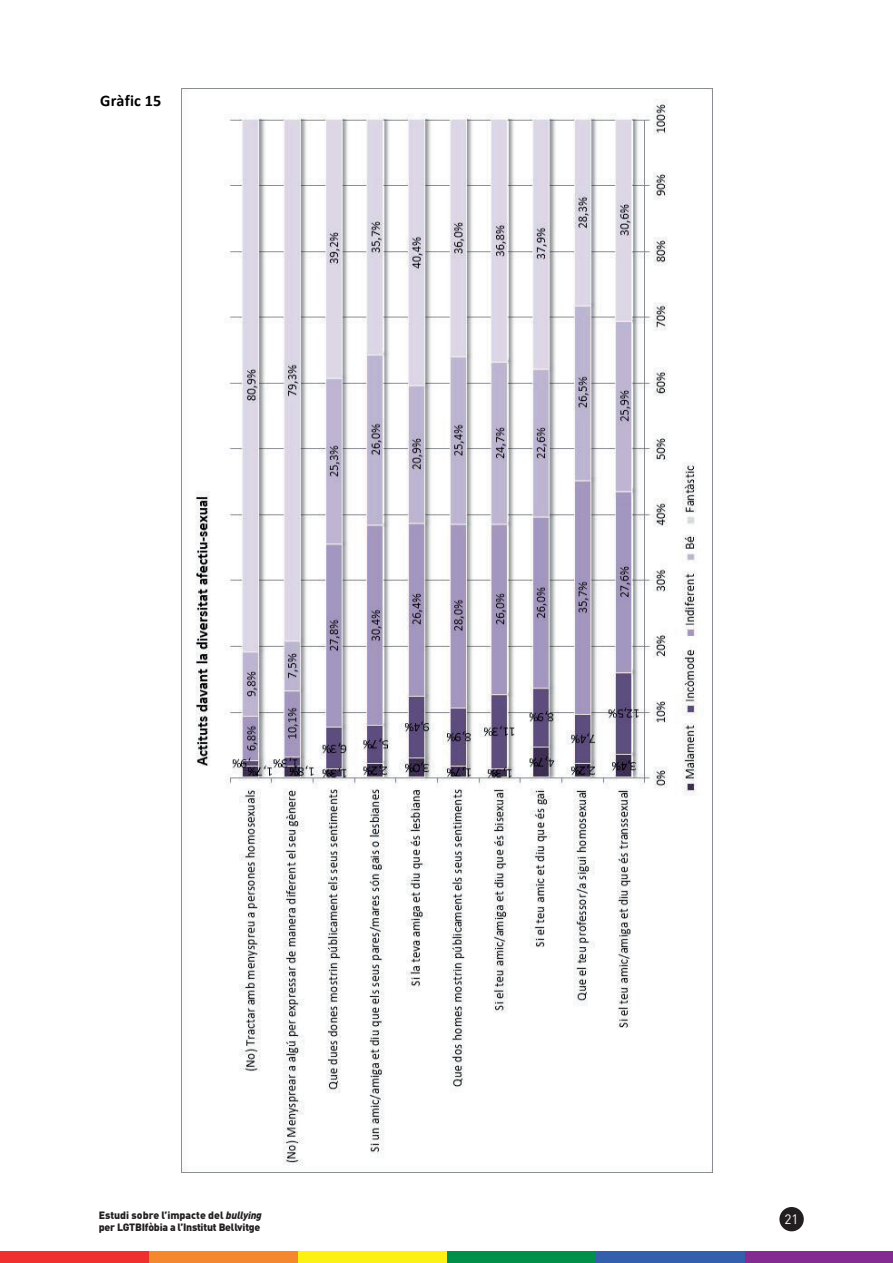
<style>
.page{position:relative;width:893px;height:1263px;background:#fff}
.page>*{position:absolute;margin:0;border:0;box-sizing:border-box;transform-origin:0 0}
.t1{font:700 16.2px "Calibri";letter-spacing:.01em;color:#000}
.t2{font:13.5px "DIN";color:#fff}
.t3{font:900 10.5px/12.6px "DIN";letter-spacing:-.02em;color:#231f20}
.s1{font-style:italic}
</style>
<div class="page">
<img style="left:181px;top:88px;width:531px;height:1084px">
<div style="left:779px;top:1207px;width:25px;height:24px;background:#231f20;border-radius:50%"></div>
<div style="left:0;top:1251px;width:893px;height:12px;background:#832b91"></div>
<div style="left:0;top:1251px;width:745px;height:12px;background:#335fac"></div>
<div style="left:0;top:1251px;width:596px;height:12px;background:#00904a"></div>
<div style="left:0;top:1251px;width:447px;height:12px;background:#fcf015"></div>
<div style="left:0;top:1251px;width:298px;height:12px;background:#f5872e"></div>
<div style="left:0;top:1251px;width:149px;height:12px;background:#ee312f"></div>
<h1 class="t1" style="left:100px;top:91px;width:62px">Gràfic 15</h1>
<p class="t3" style="left:99px;top:1208px;width:164px">Estudi sobre l’impacte del <span class="s1">bullying </span>per lgtbifòbia a l’Institut Bellvitge</p>
<p class="t2" style="left:785px;top:1211px;width:16px">21</p>
</div>
